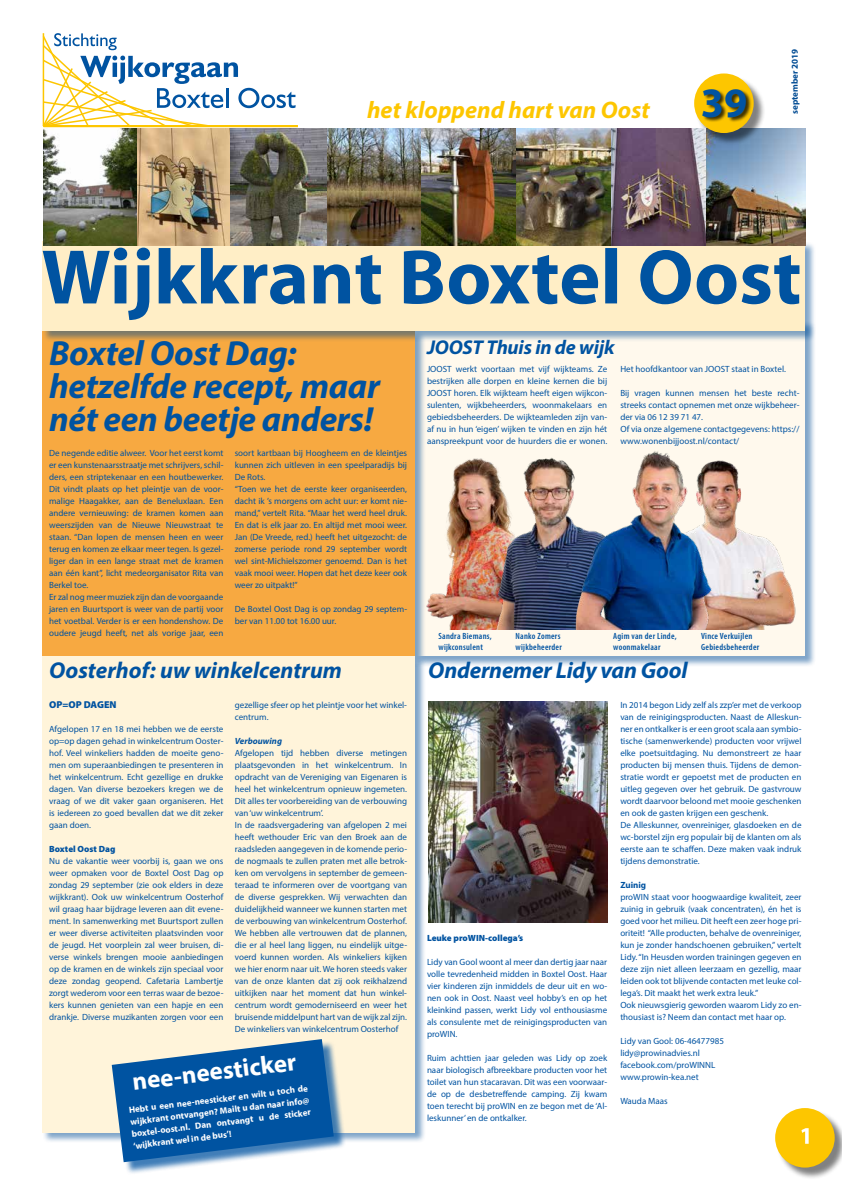
<style>
.page{position:relative;width:842px;height:1191px;background:#fff}
.page>*{position:absolute;margin:0;border:0;box-sizing:border-box;transform-origin:0 0}
.t1{font:700 42px "Myriad Pro";color:#0053a1}
.t2{font:italic 700 35px/33px "Myriad Pro";letter-spacing:-.01em;color:#0053a1}
.t3{font:700 25px "Myriad Pro";color:#fff}
.t4{font:italic 700 24px "Myriad Pro";color:#fdc600}
.t5{font:italic 700 23px "Myriad Pro";letter-spacing:-.005em;color:#0053a1}
.t6{font:italic 700 20px "Myriad Pro";letter-spacing:-.01em;color:#0053a1}
.t7{font:900 10px "Myriad Pro";color:#0053a1}
.t8{font:9px/12px "Myriad Pro";color:#0053a1}
.t9{font:700 9px/12px "Myriad Pro";color:#fff;text-align:justify}
.t10{font:600 condensed 9px/11px "Myriad Pro";letter-spacing:.03em;color:#0053a1}
.t11{font:900 9px "Myriad Pro";color:#0053a1}
.t12{font:700 9px "Myriad Pro";color:#004b93}
.t13{font:italic 700 9px "Myriad Pro";color:#0053a1}
.t14{font:700 9px "Myriad Pro";color:#0053a1}
</style>
<div class="page">
<div style="left:415px;top:320px;width:401px;height:347px;background:#004b93;opacity:.5"></div>
<div style="left:415px;top:320px;width:390px;height:336px;background:#fff9ed"></div>
<img style="left:742px;top:530px;width:54px;height:99px">
<div style="left:43px;top:331px;width:372px;height:325px;background:#f7a941"></div>
<div style="left:43px;top:242px;width:773px;height:100px;background:#004b93;opacity:.5"></div>
<div style="left:43px;top:242px;width:762px;height:89px;background:#ffeec6"></div>
<div style="left:43px;top:656px;width:383px;height:487px;background:#004b93;opacity:.5"></div>
<div style="left:43px;top:656px;width:372px;height:476px;background:#fff4da"></div>
<hr style="left:43px;top:125px;width:255px;height:2px;background:#fdc600">
<svg style="left:42px;top:33px;width:254px;height:95px"></svg>
<svg style="left:43px;top:248px;width:756px;height:72px"></svg>
<img style="left:43px;top:129px;width:187px;height:116px">
<img style="left:230px;top:129px;width:575px;height:116px">
<div style="left:777px;top:1109px;width:65px;height:71px;background:#000;opacity:.5"></div>
<div style="left:775px;top:1108px;width:60px;height:59px;background:#fdc600;border-radius:50%"></div>
<div style="left:696px;top:75px;width:70px;height:71px;background:#000;opacity:.5"></div>
<div style="left:694px;top:73px;width:60px;height:60px;background:#fdc600;border-radius:50%"></div>
<svg style="left:801px;top:1128px;width:8px;height:15px"></svg>
<img style="left:428px;top:701px;width:179px;height:221px">
<div style="left:703px;top:89px;width:49px;height:34px;background:#000;opacity:.75"></div>
<img style="left:421px;top:442px;width:71px;height:187px">
<img style="left:492px;top:457px;width:76px;height:172px">
<img style="left:568px;top:451px;width:174px;height:178px">
<div style="left:114px;top:1041px;width:232px;height:133px;background:#0053a1;opacity:.75"></div>
<svg style="left:112px;top:1039px;width:222px;height:123px"></svg>
<h3 class="t4" style="left:367px;top:95px;width:284px">het kloppend hart van Oost</h3>
<h1 class="t1" style="left:701px;top:75px;width:48px">39</h1>
<p class="t12" style="left:789px;top:114px;width:67px;rotate:-90deg">september 2019</p>
<h2 class="t2" style="left:49px;top:336px;width:332px">Boxtel Oost Dag: hetzelfde recept, maar nét een beetje anders!</h2>
<p class="t8" style="left:49px;top:447px;width:176px">De negende editie alweer. Voor het eerst komt er een kunstenaarsstraatje met schrijvers, schil&shy;ders, een striptekenaar en een houtbewerker.<br>Dit vindt plaats op het pleintje van de voor&shy;malige Haagakker, aan de Beneluxlaan. Een andere vernieuwing: de kramen komen aan weerszijden van de Nieuwe Nieuwstraat te staan. “Dan lopen de mensen heen en weer terug en komen ze elkaar meer tegen. Is gezel&shy;liger dan in een lange straat met de kramen aan één kant”, licht medeorganisator Rita van Berkel toe.<br>Er zal nog meer muziek zijn dan de voorgaande jaren en Buurtsport is weer van de partij voor het voetbal. Verder is er een hondenshow. De oudere jeugd heeft, net als vorige jaar, een</p>
<p class="t8" style="left:235px;top:447px;width:174px">soort kartbaan bij Hoogheem en de kleintjes kunnen zich uitleven in een speelparadijs bij De Rots.<br>“Toen we het de eerste keer organiseerden, dacht ik ’s morgens om acht uur: er komt nie&shy;mand,” vertelt Rita. “Maar het werd heel druk.<br>En dat is elk jaar zo. En altijd met mooi weer.<br>Jan (De Vreede, red.) heeft het uitgezocht: de zomerse periode rond 29 september wordt wel sint-Michielszomer genoemd. Dan is het vaak mooi weer. Hopen dat het deze keer ook weer zo uitpakt!”</p>
<p class="t8" style="left:235px;top:603px;width:174px">De Boxtel Oost Dag is op zondag 29 septem&shy;ber van 11.00 tot 16.00 uur.</p>
<h3 class="t5" style="left:49px;top:655px;width:294px">Oosterhof: uw winkelcentrum</h3>
<p class="t7" style="left:49px;top:698px;width:69px">OP=OP DAGEN</p>
<p class="t8" style="left:49px;top:723px;width:176px;text-align:justify">Afgelopen 17 en 18 mei hebben we de eerste op=op dagen gehad in winkelcentrum Ooster&shy;hof. Veel winkeliers hadden de moeite geno&shy;men om superaanbiedingen te presenteren in het winkelcentrum. Echt gezellige en drukke dagen. Van diverse bezoekers kregen we de vraag of we dit vaker gaan organiseren. Het is iedereen zo goed bevallen dat we dit zeker gaan doen.</p>
<p class="t11" style="left:49px;top:843px;width:68px">Boxtel Oost Dag</p>
<p class="t8" style="left:49px;top:855px;width:176px;text-align:justify">Nu de vakantie weer voorbij is, gaan we ons weer opmaken voor de Boxtel Oost Dag op zondag 29 september (zie ook elders in deze wijkkrant). Ook uw winkelcentrum Oosterhof wil graag haar bijdrage leveren aan dit evene&shy;ment. In samenwerking met Buurtsport zullen er weer diverse activiteiten plaatsvinden voor de jeugd. Het voorplein zal weer bruisen, di&shy;verse winkels brengen mooie aanbiedingen op de kramen en de winkels zijn speciaal voor deze zondag geopend. Cafetaria Lambertje zorgt wederom voor een terras waar de bezoe&shy;kers kunnen genieten van een hapje en een drankje. Diverse muzikanten zorgen voor een</p>
<p class="t8" style="left:235px;top:699px;width:174px">gezellige sfeer op het pleintje voor het winkel&shy;centrum.</p>
<p class="t13" style="left:235px;top:735px;width:49px">Verbouwing</p>
<p class="t8" style="left:235px;top:747px;width:174px">Afgelopen tijd hebben diverse metingen plaatsgevonden in het winkelcentrum. In opdracht van de Vereniging van Eigenaren is heel het winkelcentrum opnieuw ingemeten.<br>Dit alles ter voorbereiding van de verbouwing van ‘uw winkelcentrum’.<br>In de raadsvergadering van afgelopen 2 mei heeft wethouder Eric van den Broek aan de raadsleden aangegeven in de komende perio&shy;de nogmaals te zullen praten met alle betrok&shy;ken om vervolgens in september de gemeen&shy;teraad te informeren over de voortgang van de diverse gesprekken. Wij verwachten dan duidelijkheid wanneer we kunnen starten met de verbouwing van winkelcentrum Oosterhof.<br>We hebben alle vertrouwen dat de plannen, die er al heel lang liggen, nu eindelijk uitge&shy;voerd kunnen worden. Als winkeliers kijken we hier enorm naar uit. We horen steeds vaker van de onze klanten dat zij ook reikhalzend uitkijken naar het moment dat hun winkel&shy;centrum wordt gemoderniseerd en weer het bruisende middelpunt hart van de wijk zal zijn.<br>De winkeliers van winkelcentrum Oosterhof</p>
<h3 class="t3" style="left:130px;top:1065px;width:166px;rotate:-7deg">nee-neesticker</h3>
<p class="t9" style="left:128px;top:1103px;width:182px;rotate:-7deg">Hebt u een nee-neesticker en wilt u toch de wijkkrant ontvangen? Mailt u dan naar info@ boxtel-oost.nl. Dan ontvangt u de sticker ‘wijkkrant wel in de bus’!</p>
<h3 class="t6" style="left:427px;top:334px;width:189px">JOOST Thuis in de wijk</h3>
<p class="t8" style="left:427px;top:363px;width:182px;text-align:justify">JOOST werkt voortaan met vijf wijkteams. Ze bestrijken alle dorpen en kleine kernen die bij JOOST horen. Elk wijkteam heeft eigen wijkcon&shy;sulenten, wijkbeheerders, woonmakelaars en gebiedsbeheerders. De wijkteamleden zijn van&shy;af nu in hun ‘eigen’ wijken te vinden en zijn hét aanspreekpunt voor de huurders die er wonen.</p>
<p class="t8" style="left:620px;top:363px;width:167px">Het hoofdkantoor van JOOST staat in Boxtel.</p>
<p class="t8" style="left:620px;top:387px;width:181px">Bij vragen kunnen mensen het beste recht&shy;streeks contact opnemen met onze wijkbeheer&shy;der via 06 12 39 71 47.<br>Of via onze algemene contactgegevens: https:// www.wonenbijjoost.nl/contact/</p>
<p class="t10" style="left:438px;top:631px;width:55px">Sandra Biemans, wijkconsulent</p>
<p class="t10" style="left:515px;top:631px;width:48px">Nanko Zomers wijkbeheerder</p>
<p class="t10" style="left:613px;top:631px;width:65px">Agim van der Linde, woonmakelaar</p>
<p class="t10" style="left:701px;top:631px;width:60px">Vince Verkuijlen<br>Gebiedsbeheerder</p>
<h3 class="t5" style="left:428px;top:655px;width:261px">Ondernemer Lidy van Gool</h3>
<p class="t11" style="left:427px;top:931px;width:98px">Leuke proWIN-collega’s</p>
<p class="t8" style="left:427px;top:955px;width:182px;text-align:justify">Lidy van Gool woont al meer dan dertig jaar naar volle tevredenheid midden in Boxtel Oost. Haar vier kinderen zijn inmiddels de deur uit en wo&shy;nen ook in Oost. Naast veel hobby’s en op het kleinkind passen, werkt Lidy vol enthousiasme als consulente met de reinigingsproducten van proWIN.</p>
<p class="t8" style="left:427px;top:1051px;width:182px;text-align:justify">Ruim achttien jaar geleden was Lidy op zoek naar biologisch afbreekbare producten voor het toilet van hun stacaravan. Dit was een voorwaar&shy;de op de desbetreffende camping. Zij kwam toen terecht bij proWIN en ze begon met de ‘Al&shy;leskunner’ en de ontkalker.</p>
<p class="t8" style="left:620px;top:699px;width:183px">In 2014 begon Lidy zelf als zzp’er met de verkoop van de reinigingsproducten. Naast de Alleskun&shy;ner en ontkalker is er een groot scala aan symbio&shy;tische (samenwerkende) producten voor vrijwel elke poetsuitdaging. Nu demonstreert ze haar producten bij mensen thuis. Tijdens de demon&shy;stratie wordt er gepoetst met de producten en uitleg gegeven over het gebruik. De gastvrouw wordt daarvoor beloond met mooie geschenken en ook de gasten krijgen een geschenk.<br>De Alleskunner, ovenreiniger, glasdoeken en de wc-borstel zijn erg populair bij de klanten om als eerste aan te schaffen. Deze maken vaak indruk tijdens demonstratie.</p>
<p class="t14" style="left:620px;top:879px;width:27px">Zuinig</p>
<p class="t8" style="left:620px;top:891px;width:183px">proWIN staat voor hoogwaardige kwaliteit, zeer zuinig in gebruik (vaak concentraten), én het is goed voor het milieu. Dit heeft een zeer hoge pri&shy;oriteit! “Alle producten, behalve de ovenreiniger, kun je zonder handschoenen gebruiken,” vertelt Lidy. “In Heusden worden trainingen gegeven en deze zijn niet alleen leerzaam en gezellig, maar leiden ook tot blijvende contacten met leuke col&shy;lega’s. Dit maakt het werk extra leuk.”<br>Ook nieuwsgierig geworden waarom Lidy zo en&shy;thousiast is? Neem dan contact met haar op.</p>
<p class="t8" style="left:620px;top:1035px;width:105px">Lidy van Gool: 06-46477985 lidy@prowinadvies.nl facebook.com/proWINNL www.prowin-kea.net</p>
<p class="t8" style="left:620px;top:1095px;width:49px">Wauda Maas</p>
</div>
